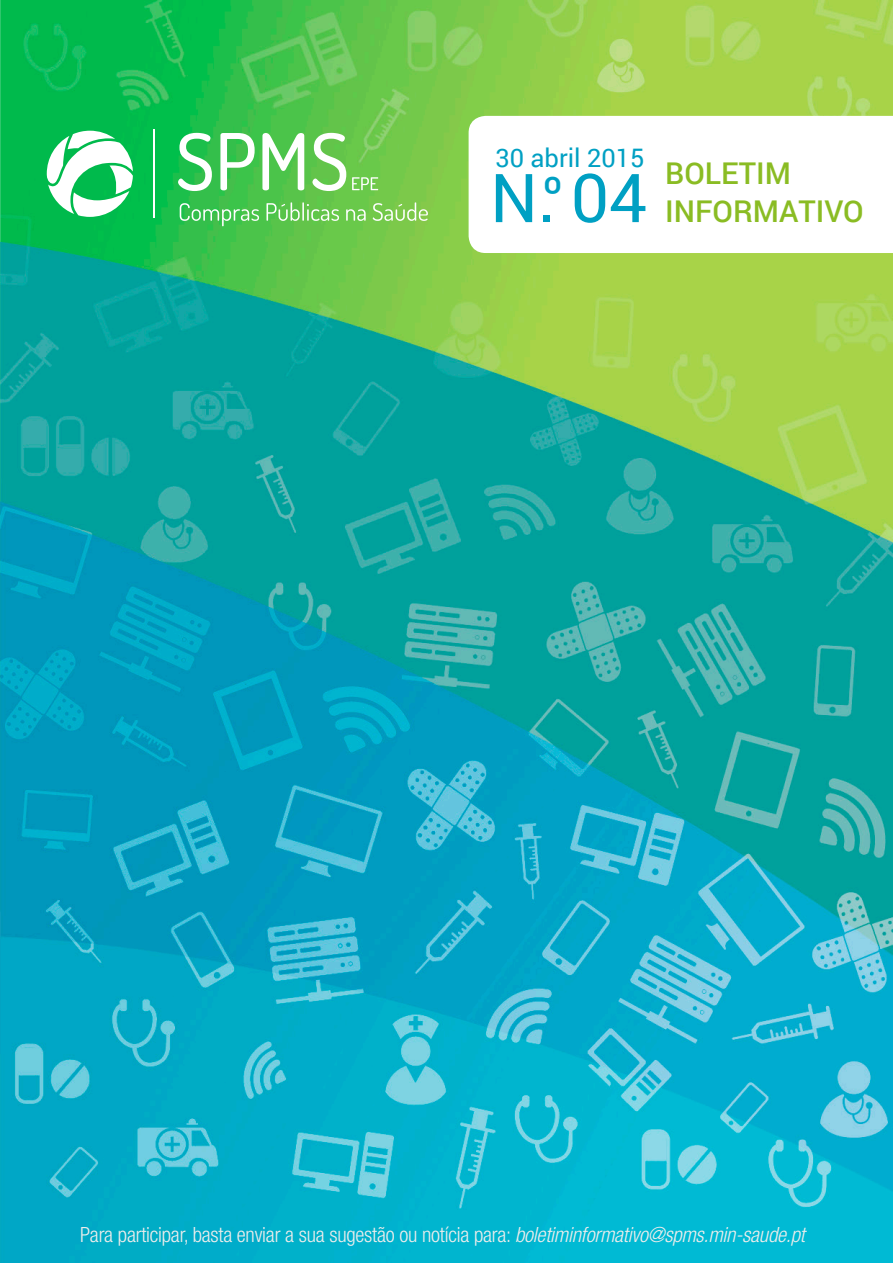
<style>
.page{position:relative;width:893px;height:1263px;background:#fff}
.page>*{position:absolute;margin:0;border:0;box-sizing:border-box;transform-origin:0 0}
.t1{font:67.5px "Roboto";color:#00a0c3}
.t2{font:500 30px/38px "Roboto";color:#8abc23}
.t3{font:25.5px "Roboto";color:#00a0c3}
.t4{font:300 condensed 21px "Helvetica Neue LT Std";letter-spacing:-.01em;color:#ededec}
.s1{font-style:italic}
</style>
<div class="page">
<img style="left:0;top:0;width:893px;height:1263px">
<svg style="left:469px;top:116px;width:424px;height:137px"></svg>
<svg style="left:352px;top:177px;width:26px;height:13px"></svg>
<svg style="left:178px;top:133px;width:34px;height:58px"></svg>
<svg style="left:220px;top:133px;width:35px;height:57px"></svg>
<svg style="left:262px;top:133px;width:42px;height:57px"></svg>
<svg style="left:312px;top:133px;width:34px;height:58px"></svg>
<hr style="left:154px;top:130px;width:1px;height:88px;background:#fff">
<svg style="left:47px;top:131px;width:86px;height:86px"></svg>
<svg style="left:180px;top:202px;width:248px;height:24px;background:#74ce67"></svg>
<p class="t3" style="left:495px;top:140px;width:150px">30 abril 2015</p>
<h1 class="t1" style="left:490px;top:151px;width:159px">N.<sup>º</sup> 04</h1>
<h2 class="t2" style="left:665px;top:153px;width:200px">BOLETIM<br>INFORMATIVO</h2>
<p class="t4" style="left:80px;top:1222px;width:726px">Para participar, basta enviar a sua sugestão ou notícia para: <span class="s1">boletiminformativo@spms.min-saude.pt</span></p>
</div>
